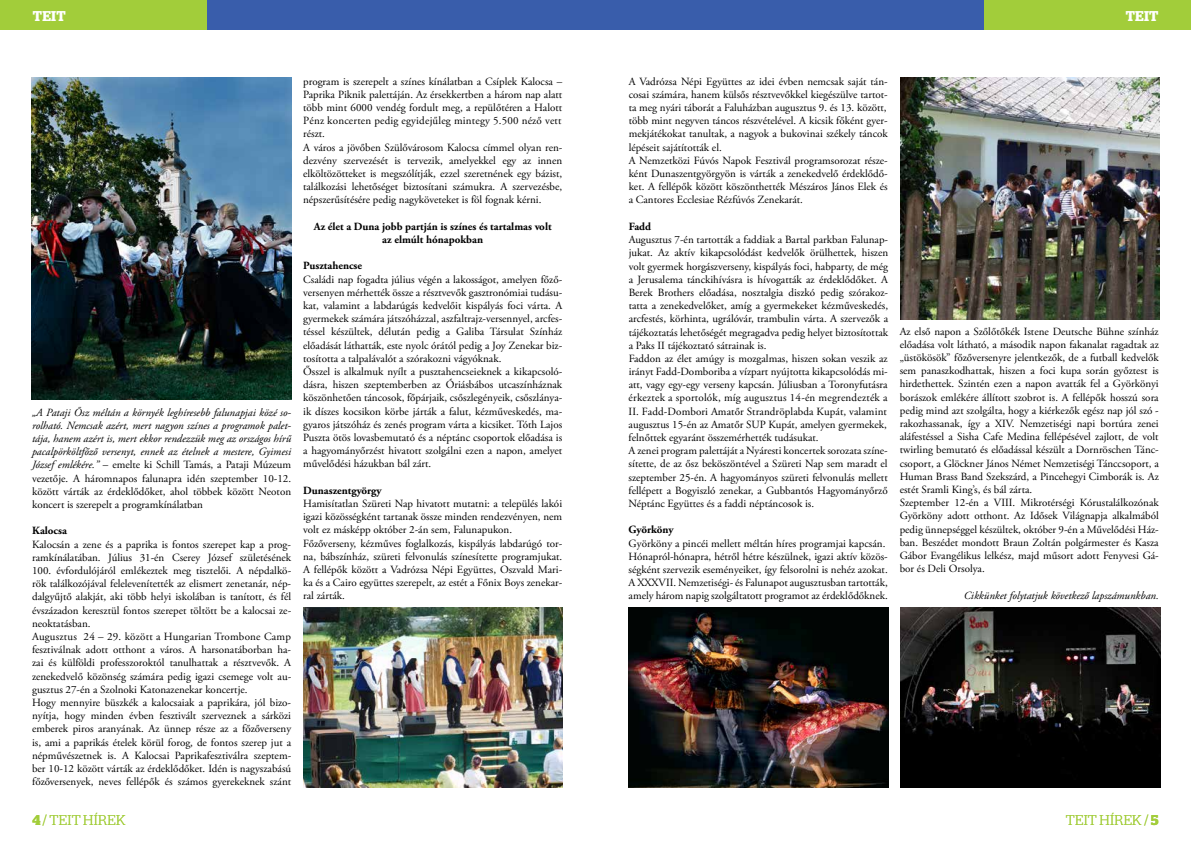
<style>
.page{position:relative;width:1191px;height:842px;background:#fff}
.page>*{position:absolute;margin:0;border:0;box-sizing:border-box;transform-origin:0 0}
.t1{font:300 14.2px "Stag";letter-spacing:.02em;color:#a2cd3a}
.t2{font:600 14.2px "Stag";letter-spacing:.02em;color:#fff}
.t3{font:11px/13.2px "Adobe Garamond Pro";color:#010101}
.t4{font:11px/13.2px "Adobe Garamond Pro";color:#000;text-align:justify}
.t5{font:italic 11px/13.2px "Adobe Garamond Pro";color:#010101;text-align:justify}
.t6{font:700 11px/13.2px "Adobe Garamond Pro";color:#010101;text-align:center}
.s1{font-style:normal}
.s2{font-weight:600}
</style>
<div class="page">
<div style="left:178px;top:0;width:869px;height:30px;background:#395dab"></div>
<div style="left:0;top:0;width:207px;height:30px;background:#a2cd3a"></div>
<div style="left:984px;top:0;width:207px;height:30px;background:#a2cd3a"></div>
<img style="left:31px;top:77px;width:261px;height:323px">
<img style="left:303px;top:607px;width:259px;height:180px">
<img style="left:900px;top:77px;width:259px;height:242px">
<img style="left:628px;top:607px;width:260px;height:180px">
<img style="left:900px;top:607px;width:260px;height:180px">
<p class="t2" style="left:33px;top:7px;width:34px">TEIT</p>
<p class="t2" style="left:1125px;top:7px;width:34px">TEIT</p>
<p class="t5" style="left:32px;top:406px;width:261px">„A Pataji Ősz méltán a környék leghíresebb falunapjai közé so&shy;rolható. Nemcsak azért, mert nagyon színes a programok palet&shy;tája, hanem azért is, mert ekkor rendezzük meg az országos hírű pacalpörköltfőző versenyt, ennek az ételnek a mestere, Gyimesi József emlékére.” <span class="s1">– emelte ki Schill Tamás, a Pataji Múzeum vezetője. A háromnapos falunapra idén szeptember 10-12. között várták az érdeklődőket, ahol többek között Neoton koncert is szerepelt a programkínálatban</span></p>
<p class="t6" style="left:32px;top:524px;width:36px">Kalocsa</p>
<p class="t3" style="left:32px;top:538px;width:261px">Kalocsán a zene és a paprika is fontos szerepet kap a prog&shy;ramkínálatában. Július 31-én Cserey József születésének 100. évfordulójáról emlékeztek meg tisztelői. A népdalkö&shy;rök találkozójával felelevenítették az elismert zenetanár, nép&shy;dalgyűjtő alakját, aki több helyi iskolában is tanított, és fél évszázadon keresztül fontos szerepet töltött be a kalocsai ze&shy;neoktatásban.<br>Augusztus 24 – 29. között a Hungarian Trombone Camp fesztiválnak adott otthont a város. A harsonatáborban ha&shy;zai és külföldi professzoroktól tanulhattak a résztvevők. A zenekedvelő közönség számára pedig igazi csemege volt au&shy;gusztus 27-én a Szolnoki Katonazenekar koncertje.<br>Hogy mennyire büszkék a kalocsaiak a paprikára, jól bizo&shy;nyítja, hogy minden évben fesztivált szerveznek a sárközi emberek piros aranyának. Az ünnep része az a főzőverseny is, ami a paprikás ételek körül forog, de fontos szerep jut a népművészetnek is. A Kalocsai Paprikafesztiválra szeptem&shy;ber 10-12 között várták az érdeklődőket. Idén is nagyszabású főzőversenyek, neves fellépők és számos gyerekeknek szánt</p>
<p class="t3" style="left:303px;top:75px;width:261px">program is szerepelt a színes kínálatban a Csíplek Kalocsa – Paprika Piknik palettáján. Az érsekkertben a három nap alatt több mint 6000 vendég fordult meg, a repülőtéren a Halott Pénz koncerten pedig egyidejűleg mintegy 5.500 néző vett részt.<br>A város a jövőben Szülővárosom Kalocsa címmel olyan ren&shy;dezvény szervezését is tervezik, amelyekkel egy az innen elköltözötteket is megszólítják, ezzel szeretnének egy bázist, találkozási lehetőséget biztosítani számukra. A szervezésbe, népszerűsítésére pedig nagyköveteket is föl fognak kérni.</p>
<p class="t6" style="left:314px;top:220px;width:239px">Az élet a Duna jobb partján is színes és tartalmas volt az elmúlt hónapokban</p>
<p class="t6" style="left:303px;top:259px;width:61px">Pusztahencse</p>
<p class="t3" style="left:303px;top:273px;width:261px">Családi nap fogadta július végén a lakosságot, amelyen főző&shy;versenyen mérhették össze a résztvevők gasztronómiai tudásu&shy;kat, valamint a labdarúgás kedvelőit kispályás foci várta. A gyermekek számára játszóházzal, aszfaltrajz-versennyel, arcfes&shy;téssel készültek, délután pedig a Galiba Társulat Színház előadását láthatták, este nyolc órától pedig a Joy Zenekar biz&shy;tosította a talpalávalót a szórakozni vágyóknak.<br>Ősszel is alkalmuk nyílt a pusztahencseieknek a kikapcsoló&shy;dásra, hiszen szeptemberben az Óriásbábos utcaszínháznak köszönhetően táncosok, főpárjaik, csőszlegényeik, csőszlánya&shy;ik díszes kocsikon körbe járták a falut, kézműveskedés, ma&shy;gyaros játszóház és zenés program várta a kicsiket. Tóth Lajos Puszta ötös lovasbemutató és a néptánc csoportok előadása is a hagyományőrzést hivatott szolgálni ezen a napon, amelyet művelődési házukban bál zárt.</p>
<p class="t6" style="left:303px;top:484px;width:80px">Dunaszentgyörgy</p>
<p class="t3" style="left:303px;top:497px;width:261px">Hamisítatlan Szüreti Nap hivatott mutatni: a település lakói igazi közösségként tartanak össze minden rendezvényen, nem volt ez másképp október 2-án sem, Falunapukon.<br>Főzőverseny, kézműves foglalkozás, kispályás labdarúgó tor&shy;na, bábszínház, szüreti felvonulás színesítette programjukat.<br>A fellépők között a Vadrózsa Népi Együttes, Oszvald Mari&shy;ka és a Cairo együttes szerepelt, az estét a Főnix Boys zenekar&shy;ral zárták.</p>
<p class="t3" style="left:628px;top:75px;width:261px">A Vadrózsa Népi Együttes az idei évben nemcsak saját tán&shy;cosai számára, hanem külsős résztvevőkkel kiegészülve tartot&shy;ta meg nyári táborát a Faluházban augusztus 9. és 13. között, több mint negyven táncos részvételével. A kicsik főként gyer&shy;mekjátékokat tanultak, a nagyok a bukovinai székely táncok lépéseit sajátították el.<br>A Nemzetközi Fúvós Napok Fesztivál programsorozat része&shy;ként Dunaszentgyörgyön is várták a zenekedvelő érdeklődő&shy;ket. A fellépők között köszönthették Mészáros János Elek és a Cantores Ecclesiae Rézfúvós Zenekarát.</p>
<p class="t6" style="left:628px;top:220px;width:24px">Fadd</p>
<p class="t4" style="left:628px;top:234px;width:261px">Augusztus 7-én tartották a faddiak a Bartal parkban Falunap&shy;jukat. Az aktív kikapcsolódást kedvelők örülhettek, hiszen volt gyermek horgászverseny, kispályás foci, habparty, de még a Jerusalema tánckihívásra is hívogatták az érdeklődőket. A Berek Brothers előadása, nosztalgia diszkó pedig szórakoz&shy;tatta a zenekedvelőket, amíg a gyermekeket kézműveskedés, arcfestés, körhinta, ugrálóvár, trambulin várta. A szervezők a tájékoztatás lehetőségét megragadva pedig helyet biztosítottak a Paks II tájékoztató sátrainak is.</p>
<p class="t3" style="left:628px;top:352px;width:261px">Faddon az élet amúgy is mozgalmas, hiszen sokan veszik az irányt Fadd-Domboriba a vízpart nyújtotta kikapcsolódás mi&shy;att, vagy egy-egy verseny kapcsán. Júliusban a Toronyfutásra érkeztek a sportolók, míg augusztus 14-én megrendezték a II. Fadd-Dombori Amatőr Strandröplabda Kupát, valamint augusztus 15-én az Amatőr SUP Kupát, amelyen gyermekek, felnőttek egyaránt összemérhették tudásukat.<br>A zenei program palettáját a Nyáresti koncertek sorozata színe&shy;sítette, de az ősz beköszöntével a Szüreti Nap sem maradt el szeptember 25-én. A hagyományos szüreti felvonulás mellett fellépett a Bogyiszló zenekar, a Gubbantós Hagyományőrző Néptánc Együttes és a faddi néptáncosok is.</p>
<p class="t6" style="left:628px;top:523px;width:47px">Györköny</p>
<p class="t3" style="left:628px;top:537px;width:261px">Györköny a pincéi mellett méltán híres programjai kapcsán.<br>Hónapról-hónapra, hétről hétre készülnek, igazi aktív közös&shy;ségként szervezik eseményeiket, így felsorolni is nehéz azokat.<br>A XXXVII. Nemzetiségi- és Falunapot augusztusban tartották, amely három napig szolgáltatott programot az érdeklődőknek.</p>
<p class="t3" style="left:899px;top:325px;width:261px">Az első napon a Szőlőtőkék Istene Deutsche Bühne színház előadása volt látható, a második napon fakanalat ragadtak az „üstökösök” főzőversenyre jelentkezők, de a futball kedvelők sem panaszkodhattak, hiszen a foci kupa során győztest is hirdethettek. Szintén ezen a napon avatták fel a Györkönyi borászok emlékére állított szobrot is. A fellépők hosszú sora pedig mind azt szolgálta, hogy a kiérkezők egész nap jól szó - rakozhassanak, így a XIV. Nemzetiségi napi bortúra zenei aláfestéssel a Sisha Cafe Medina fellépésével zajlott, de volt twirling bemutató és előadással készült a Dornröschen Tánc&shy;csoport, a Glöckner János Német Nemzetiségi Tánccsoport, a Human Brass Band Szekszárd, a Pincehegyi Cimborák is. Az estét Sramli King’s, és bál zárta.<br>Szeptember 12-én a VIII. Mikrotérségi Kórustalálkozónak Györköny adott otthont. Az Idősek Világnapja alkalmából pedig ünnepséggel készültek, október 9-én a Művelődési Ház&shy;ban. Beszédet mondott Braun Zoltán polgármester és Kasza Gábor Evangélikus lelkész, majd műsort adott Fenyvesi Gá&shy;bor és Deli Orsolya.</p>
<p class="t5" style="left:964px;top:589px;width:196px">Cikkünket folytatjuk következő lapszámunkban.</p>
<p class="t1" style="left:32px;top:812px;width:95px"><span class="s2">4</span> / TEIT HÍREK</p>
<p class="t1" style="left:1065px;top:812px;width:94px">TEIT HÍREK / <span class="s2">5</span></p>
</div>
